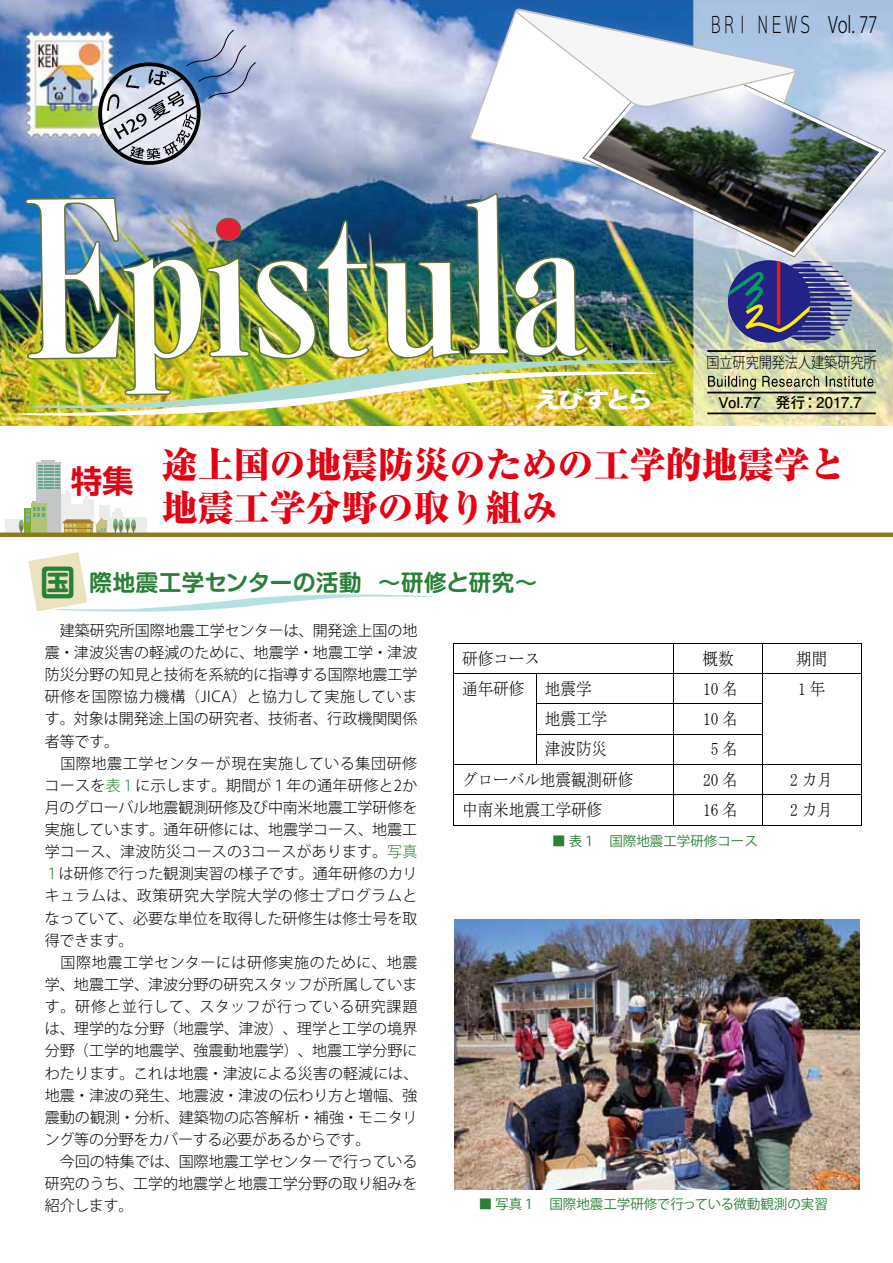
<style>
.page{position:relative;width:893px;height:1263px;background:#fff}
.page>*{position:absolute;margin:0;border:0;box-sizing:border-box;transform-origin:0 0}
.t1{font:800 expanded 36px/43.2px "Ryumin Pro";color:#e60012}
.t2{font:700 31.5px "Shin Go Pro De";color:#e60012}
.t3{font:700 22.5px "Shin M Go Pro De";letter-spacing:.025em;color:#298036}
.t4{font:300 22.35px "Koz Go Pro";color:#000;scale:.59 1}
.t5{font:800 22.35px "Koz Go Pro";letter-spacing:-.16em;color:#fff;scale:1.2 1}
.t6{font:17.4px "MS Mincho";color:#000;scale:.89 1}
.t7{font:300 15.3px "Koz Go Pro";color:#000;scale:.86 1}
.t8{font:300 15px/22.2px "Koz Go Pro";letter-spacing:.005em;color:#000}
.t9{font:700 14.85px "Futo Go B101 Pro";color:#000}
.t10{font:13.5px "Koz Go Pro";color:#298036}
.s1{font-size:19.35px}
.s2{font-size:36px}
.s3{color:#298036}
</style>
<div class="page">
<img style="left:0;top:0;width:893px;height:425px">
<div style="left:5px;top:519px;width:21px;height:15px;background:#ebecec"></div>
<div style="left:0;top:532px;width:893px;height:5px;background:#8b7724"></div>
<img style="left:457px;top:0;width:355px;height:9px">
<svg style="left:873px;top:52px;width:13px;height:205px"></svg>
<img style="left:873px;top:57px;width:6px;height:196px">
<hr style="left:707px;top:412px;width:169px;height:2px;background:#000">
<hr style="left:707px;top:392px;width:169px;height:1px;background:#000">
<hr style="left:707px;top:350px;width:169px;height:2px;background:#000">
<img style="left:13px;top:9px;width:860px;height:603px">
<hr style="left:454px;top:643px;width:219px;height:1px;background:#000">
<hr style="left:674px;top:643px;width:88px;height:1px;background:#000">
<hr style="left:762px;top:643px;width:99px;height:1px;background:#000">
<hr style="left:454px;top:673px;width:82px;height:1px;background:#000">
<hr style="left:537px;top:673px;width:136px;height:1px;background:#000">
<hr style="left:674px;top:673px;width:88px;height:1px;background:#000">
<hr style="left:762px;top:673px;width:99px;height:1px;background:#000">
<svg style="left:453px;top:643px;width:1px;height:61px"></svg>
<svg style="left:536px;top:673px;width:1px;height:31px"></svg>
<hr style="left:537px;top:703px;width:136px;height:1px;background:#000">
<svg style="left:673px;top:643px;width:1px;height:61px"></svg>
<hr style="left:674px;top:703px;width:88px;height:1px;background:#000">
<svg style="left:762px;top:644px;width:1px;height:60px"></svg>
<svg style="left:861px;top:643px;width:1px;height:61px"></svg>
<hr style="left:453px;top:704px;width:1px;height:30px;background:#000">
<hr style="left:536px;top:704px;width:1px;height:30px;background:#000">
<hr style="left:673px;top:704px;width:1px;height:30px;background:#000">
<hr style="left:762px;top:704px;width:1px;height:30px;background:#000">
<hr style="left:861px;top:704px;width:1px;height:30px;background:#000">
<hr style="left:537px;top:734px;width:136px;height:1px;background:#000">
<hr style="left:674px;top:734px;width:88px;height:1px;background:#000">
<hr style="left:454px;top:764px;width:82px;height:1px;background:#000">
<svg style="left:536px;top:734px;width:1px;height:31px"></svg>
<hr style="left:537px;top:764px;width:136px;height:1px;background:#000">
<hr style="left:674px;top:764px;width:88px;height:1px;background:#000">
<hr style="left:762px;top:764px;width:99px;height:1px;background:#000">
<svg style="left:453px;top:734px;width:1px;height:61px"></svg>
<hr style="left:454px;top:794px;width:219px;height:1px;background:#000">
<svg style="left:673px;top:734px;width:1px;height:61px"></svg>
<hr style="left:674px;top:794px;width:88px;height:1px;background:#000">
<svg style="left:762px;top:734px;width:1px;height:60px"></svg>
<hr style="left:762px;top:794px;width:99px;height:1px;background:#000">
<svg style="left:861px;top:734px;width:1px;height:61px"></svg>
<hr style="left:453px;top:795px;width:1px;height:30px;background:#000">
<hr style="left:454px;top:825px;width:219px;height:1px;background:#000">
<hr style="left:673px;top:795px;width:1px;height:30px;background:#000">
<hr style="left:674px;top:825px;width:88px;height:1px;background:#000">
<hr style="left:762px;top:795px;width:1px;height:30px;background:#000">
<hr style="left:762px;top:825px;width:99px;height:1px;background:#000">
<hr style="left:861px;top:795px;width:1px;height:30px;background:#000">
<img style="left:454px;top:919px;width:405px;height:270px">
<h3 class="t4" style="left:709px;top:10px;width:286px">ＢＲＩ ＮＥＷＳ Vol. 77</h3>
<h2 class="t2" style="left:71px;top:455px;width:64px">特集</h2>
<h3 class="t5" style="left:534px;top:385px;width:101px">えぴすとら</h3>
<p class="t7" style="left:706px;top:353px;width:199px">国立研究開発法人建築研究所</p>
<p class="t9" style="left:718px;top:391px;width:145px">Vol.77 発行<span class="s1">：</span>2017.7</p>
<h1 class="t1" style="left:162px;top:440px;width:686px">途上国の地震防災のための工学的地震学と地震工学分野の取り組み</h1>
<h3 class="t3" style="left:40px;top:564px;width:499px"><span class="s2">国</span> 際地震工学センターの活動 ～研修と研究～</h3>
<p class="t8" style="left:44px;top:619px;width:376px">　建築研究所国際地震工学センターは、開発途上国の地震・津波災害の軽減のために、地震学・地震工学・津波防災分野の知見と技術を系統的に指導する国際地震工学研修を国際協力機構（JICA）と協力して実施しています。対象は開発途上国の研究者、技術者、行政機関関係者等です。<br>　国際地震工学センターが現在実施している集団研修コースを<span class="s3">表１</span>に示します。期間が１年の通年研修と2か月のグローバル地震観測研修及び中南米地震工学研修を実施しています。通年研修には、地震学コース、地震工学コース、津波防災コースの3コースがあります。<span class="s3">写真<br>１</span>は研修で行った観測実習の様子です。通年研修のカリキュラムは、政策研究大学院大学の修士プログラムとなっていて、必要な単位を取得した研修生は修士号を取得できます。<br>　国際地震工学センターには研修実施のために、地震学、地震工学、津波分野の研究スタッフが所属しています。研修と並行して、スタッフが行っている研究課題は、理学的な分野（地震学、津波）、理学と工学の境界分野（工学的地震学、強震動地震学）、地震工学分野にわたります。これは地震・津波による災害の軽減には、地震・津波の発生、地震波・津波の伝わり方と増幅、強震動の観測・分析、建築物の応答解析・補強・モニタリング等の分野をカバーする必要があるからです。<br>　今回の特集では、国際地震工学センターで行っている研究のうち、工学的地震学と地震工学分野の取り組みを紹介します。</p>
<p class="t6" style="left:462px;top:650px;width:89px">研修コース</p>
<p class="t6" style="left:702px;top:650px;width:37px">概数</p>
<p class="t6" style="left:796px;top:650px;width:37px">期間</p>
<p class="t6" style="left:462px;top:680px;width:147px">通年研修 地震学</p>
<p class="t6" style="left:703px;top:680px;width:41px">10 名</p>
<p class="t6" style="left:798px;top:680px;width:32px">1 年</p>
<p class="t6" style="left:545px;top:710px;width:71px">地震工学</p>
<p class="t6" style="left:703px;top:710px;width:41px">10 名</p>
<p class="t6" style="left:545px;top:740px;width:71px">津波防災</p>
<p class="t6" style="left:711px;top:740px;width:32px">5 名</p>
<p class="t6" style="left:462px;top:771px;width:194px">グローバル地震観測研修</p>
<p class="t6" style="left:703px;top:771px;width:41px">20 名</p>
<p class="t6" style="left:790px;top:771px;width:50px">2 カ月</p>
<p class="t6" style="left:462px;top:801px;width:159px">中南米地震工学研修</p>
<p class="t6" style="left:703px;top:801px;width:41px">16 名</p>
<p class="t6" style="left:790px;top:801px;width:50px">2 カ月</p>
<p class="t10" style="left:552px;top:832px;width:207px">■ 表１　国際地震工学研修コース</p>
<p class="t10" style="left:479px;top:1195px;width:351px">■ 写真１　国際地震工学研修で行っている微動観測の実習</p>
</div>
